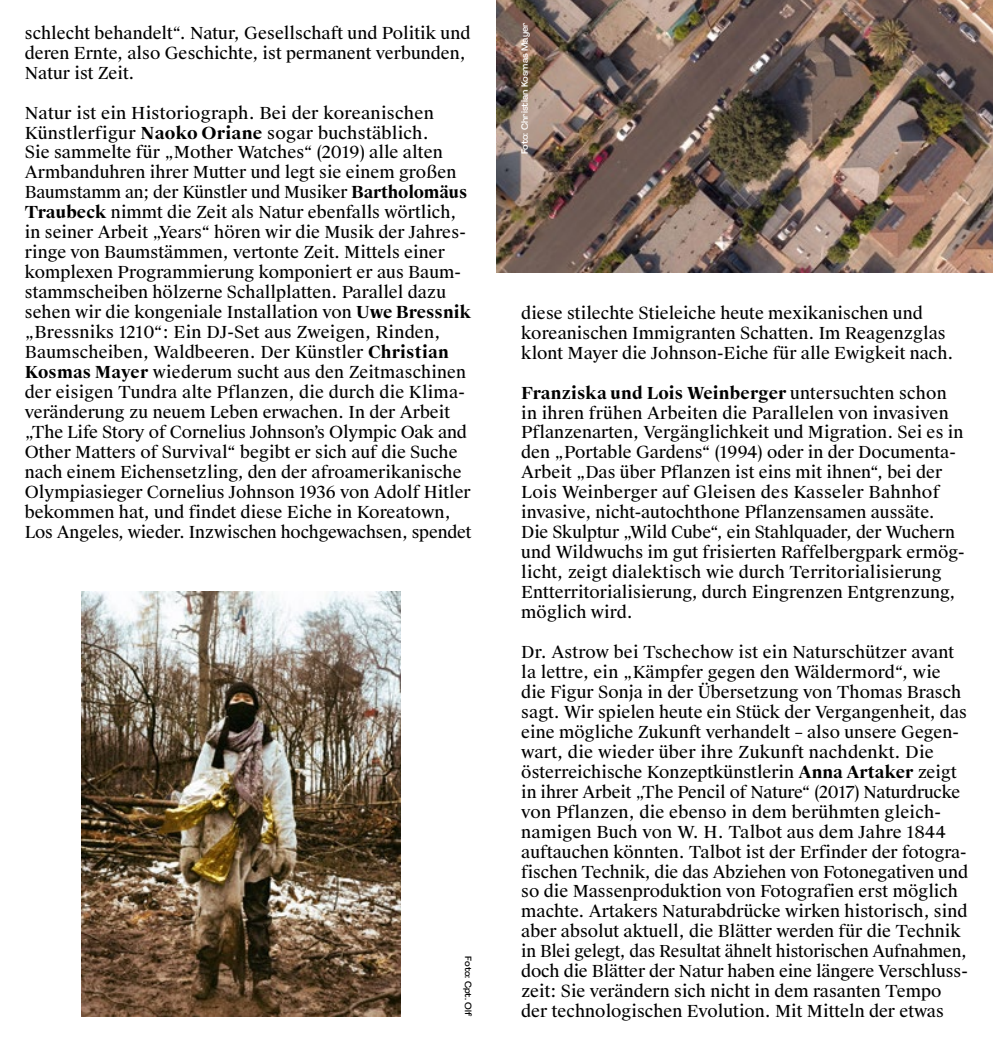
<style>
.page{position:relative;width:993px;height:1042px;background:#fff}
.page>*{position:absolute;margin:0;border:0;box-sizing:border-box;transform-origin:0 0}
.t1{font:16.62px/19.9px "Suisse Works";color:#000}
.t2{font:500 8.75px "Agrandir";color:#fff;scale:1.05 1}
.t3{font:500 8.75px "Agrandir";letter-spacing:-.005em;color:#000;scale:1.05 1}
.s1{font-weight:700}
</style>
<div class="page">
<img style="left:82px;top:591px;width:318px;height:425px">
<img style="left:496px;top:0;width:496px;height:273px">
<p class="t1" style="left:25px;top:23px;width:447px">schlecht behandelt“. Natur, Gesellschaft und Politik und deren Ernte, also Geschichte, ist permanent verbunden,<br>Natur ist Zeit.</p>
<p class="t1" style="left:25px;top:103px;width:448px">Natur ist ein Historiograph. Bei der koreanischen Künstlerfigur <span class="s1">Naoko Oriane</span> sogar buchstäblich.<br>Sie sammelte für „Mother Watches“ (2019) alle alten Armbanduhren ihrer Mutter und legt sie einem großen Baumstamm an; der Künstler und Musiker <span class="s1">Bartholomäus Traubeck</span> nimmt die Zeit als Natur ebenfalls wörtlich, in seiner Arbeit „Years“ hören wir die Musik der Jahres&shy;ringe von Baumstämmen, vertonte Zeit. Mittels einer komplexen Programmierung komponiert er aus Baum&shy;stammscheiben hölzerne Schallplatten. Parallel dazu sehen wir die kongeniale Installation von <span class="s1">Uwe Bressnik </span>„Bressniks 1210“: Ein DJ-Set aus Zweigen, Rinden, Baumscheiben, Waldbeeren. Der Künstler <span class="s1">Christian Kosmas Mayer</span> wiederum sucht aus den Zeitmaschinen der eisigen Tundra alte Pflanzen, die durch die Klima&shy;veränderung zu neuem Leben erwachen. In der Arbeit „The Life Story of Cornelius Johnson’s Olympic Oak and Other Matters of Survival“ begibt er sich auf die Suche nach einem Eichensetzling, den der afroamerikanische Olympiasieger Cornelius Johnson 1936 von Adolf Hitler bekommen hat, und findet diese Eiche in Koreatown, Los Angeles, wieder. Inzwischen hochgewachsen, spendet</p>
<p class="t3" style="left:473px;top:956px;width:58px;rotate:90deg">Foto: Cpt. Olf</p>
<p class="t2" style="left:519px;top:154px;width:127px;rotate:-90deg">Foto: Christian Kosmas Mayer</p>
<p class="t1" style="left:521px;top:303px;width:433px">diese stilechte Stieleiche heute mexikanischen und koreanischen Immigranten Schatten. Im Reagenzglas klont Mayer die Johnson-Eiche für alle Ewigkeit nach.</p>
<p class="t1" style="left:521px;top:383px;width:444px"><span class="s1">Franziska und Lois Weinberger</span> untersuchten schon in ihren frühen Arbeiten die Parallelen von invasiven Pflanzenarten, Vergänglichkeit und Migration. Sei es in den „Portable Gardens“ (1994) oder in der Documenta-Arbeit „Das über Pflanzen ist eins mit ihnen“, bei der Lois Weinberger auf Gleisen des Kasseler Bahnhof invasive, nicht-autochthone Pflanzensamen aussäte.<br>Die Skulptur „Wild Cube“, ein Stahlquader, der Wuchern und Wildwuchs im gut frisierten Raffelbergpark ermög&shy;licht, zeigt dialektisch wie durch Territorialisierung Entterritorialisierung, durch Eingrenzen Entgrenzung, möglich wird.</p>
<p class="t1" style="left:521px;top:642px;width:448px">Dr. Astrow bei Tschechow ist ein Naturschützer avant la lettre, ein „Kämpfer gegen den Wäldermord“, wie die Figur Sonja in der Übersetzung von Thomas Brasch sagt. Wir spielen heute ein Stück der Vergangenheit, das eine mögliche Zukunft verhandelt – also unsere Gegen&shy;wart, die wieder über ihre Zukunft nachdenkt. Die österreichische Konzeptkünstlerin <span class="s1">Anna Artaker</span> zeigt in ihrer Arbeit „The Pencil of Nature“ (2017) Naturdrucke von Pflanzen, die ebenso in dem berühmten gleich&shy;namigen Buch von W. H. Talbot aus dem Jahre 1844 auftauchen könnten. Talbot ist der Erfinder der fotogra&shy;fischen Technik, die das Abziehen von Fotonegativen und so die Massenproduktion von Fotografien erst möglich machte. Artakers Naturabdrücke wirken historisch, sind aber absolut aktuell, die Blätter werden für die Technik in Blei gelegt, das Resultat ähnelt historischen Aufnahmen, doch die Blätter der Natur haben eine längere Verschluss&shy;zeit: Sie verändern sich nicht in dem rasanten Tempo der technologischen Evolution. Mit Mitteln der etwas</p>
</div>
